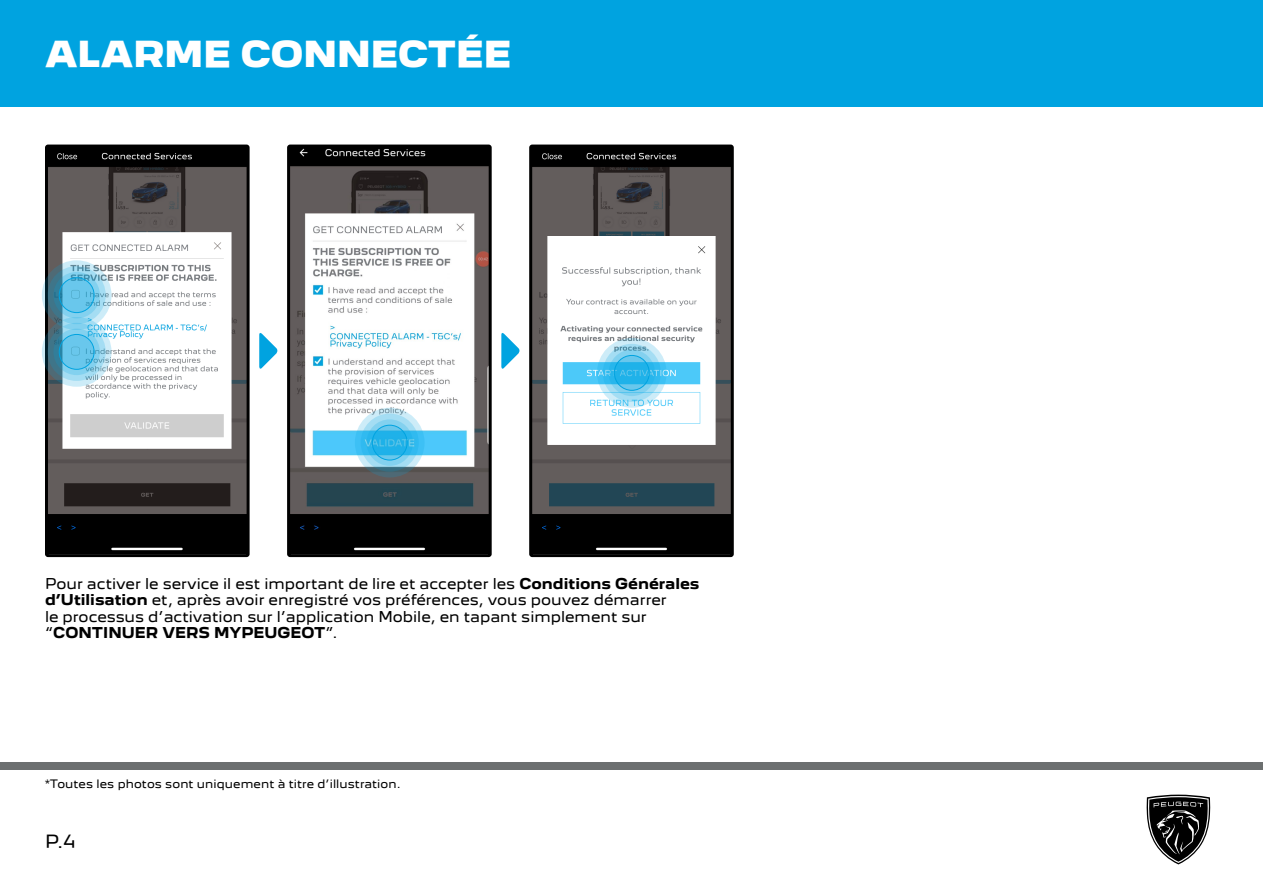
<style>
.page{position:relative;width:1263px;height:893px;background:#fff}
.page>*{position:absolute;margin:0;border:0;box-sizing:border-box;transform-origin:0 0}
.t1{font:900 33px "Peugeot New";color:#fff}
.t2{font:16.5px "Peugeot New";color:#000}
.t3{font:13.5px/16.2px "Peugeot New";color:#000}
.t4{font:10.5px "Peugeot New";letter-spacing:.01em;color:#000}
.s1{font-weight:700}
</style>
<div class="page">
<div style="left:0;top:762px;width:1263px;height:7px;background:#6c6f70"></div>
<div style="left:0;top:0;width:1263px;height:107px;background:#00a3e0"></div>
<svg style="left:1146px;top:795px;width:64px;height:69px"></svg>
<img style="left:49px;top:149px;width:197px;height:404px">
<div style="left:45px;top:145px;width:205px;height:412px;border:3px solid #000;border-radius:2px"></div>
<img style="left:291px;top:149px;width:197px;height:404px">
<div style="left:287px;top:145px;width:205px;height:412px;border:3px solid #000;border-radius:2px"></div>
<img style="left:533px;top:149px;width:197px;height:404px">
<div style="left:529px;top:145px;width:205px;height:412px;border:3px solid #000;border-radius:2px"></div>
<svg style="left:501px;top:333px;width:19px;height:36px"></svg>
<svg style="left:259px;top:333px;width:19px;height:36px"></svg>
<svg style="left:42px;top:260px;width:70px;height:70px"></svg>
<svg style="left:48px;top:266px;width:58px;height:58px"></svg>
<svg style="left:53px;top:272px;width:47px;height:46px"></svg>
<svg style="left:59px;top:278px;width:35px;height:35px"></svg>
<div style="left:59px;top:277px;width:36px;height:36px;border:1px solid #00a3e0;border-radius:50%"></div>
<svg style="left:42px;top:317px;width:70px;height:70px"></svg>
<svg style="left:48px;top:323px;width:58px;height:58px"></svg>
<svg style="left:53px;top:329px;width:47px;height:46px"></svg>
<svg style="left:59px;top:334px;width:35px;height:35px"></svg>
<div style="left:59px;top:334px;width:36px;height:36px;border:1px solid #00a3e0;border-radius:50%"></div>
<svg style="left:355px;top:408px;width:70px;height:69px"></svg>
<svg style="left:361px;top:414px;width:58px;height:58px"></svg>
<svg style="left:366px;top:419px;width:47px;height:47px"></svg>
<svg style="left:372px;top:425px;width:35px;height:35px"></svg>
<div style="left:372px;top:425px;width:36px;height:35px;border:1px solid #00a3e0;border-radius:50%"></div>
<svg style="left:597px;top:338px;width:70px;height:70px"></svg>
<svg style="left:603px;top:344px;width:58px;height:58px"></svg>
<svg style="left:609px;top:350px;width:46px;height:46px"></svg>
<svg style="left:614px;top:355px;width:35px;height:35px"></svg>
<div style="left:614px;top:355px;width:36px;height:36px;border:1px solid #00a3e0;border-radius:50%"></div>
<h1 class="t1" style="left:45px;top:27px;width:468px">ALARME CONNECTÉE</h1>
<p class="t3" style="left:45px;top:575px;width:656px">Pour activer le service il est important de lire et accepter les <span class="s1">Conditions Générales d’Utilisation</span> et, après avoir enregistré vos préférences, vous pouvez démarrer<br>le processus d’activation sur l’application Mobile, en tapant simplement sur “<span class="s1">CONTINUER VERS MYPEUGEOT</span>”.</p>
<p class="t4" style="left:45px;top:776px;width:357px">*Toutes les photos sont uniquement à titre d’illustration.</p>
<p class="t2" style="left:45px;top:828px;width:32px">P.4</p>
</div>
